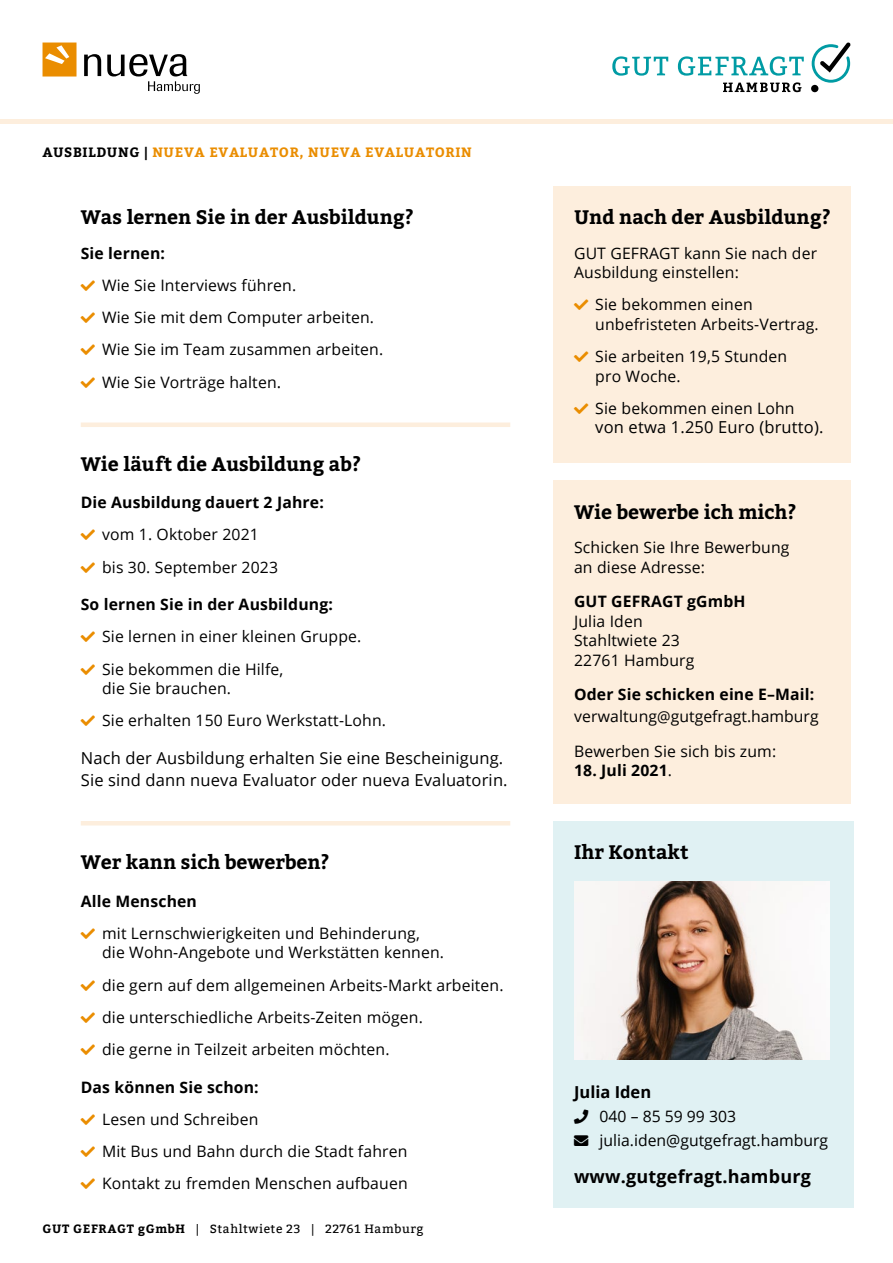
<style>
.page{position:relative;width:893px;height:1263px;background:#fff}
.page>*{position:absolute;margin:0;border:0;box-sizing:border-box;transform-origin:0 0}
.HL_2{font:700 19.5px "Bitter";color:#000}
.Fliesstext{font:700 18px "Open Sans";letter-spacing:.01em;color:#000}
.Fliesstext-2{font:16.5px/22.5px "Open Sans";letter-spacing:.01em;color:#000}
.Liste_weit{font:16.5px "Open Sans";letter-spacing:.01em;color:#000}
.Fliesstext-3{font:700 16.5px "Open Sans";color:#000}
.Liste_weit-2{font:15.75px/19.5px "Open Sans";letter-spacing:.01em;color:#000}
.Fliesstext-4{font:15.75px/19.5px "Open Sans";letter-spacing:.01em;color:#000}
.Fliesstext-5{font:700 15.75px "Open Sans";letter-spacing:.01em;color:#000}
.t1{font:700 13.5px "Bitter";letter-spacing:.05em;color:#ea8d00}
.Adresse_lesbar{font:12px "Bitter";letter-spacing:.05em;color:#000}
.s1{color:#000}
.s2{color:#ea8d00}
.s3{font-size:16.5px}
.s4{font-weight:700}
.s5{font-size:15px}
.s6{font-weight:400}
</style>
<div class="page">
<hr style="left:0;top:119px;width:893px;height:4px;background:#fdeedd">
<svg style="left:84px;top:54px;width:17px;height:22px"></svg>
<svg style="left:107px;top:54px;width:93px;height:40px"></svg>
<svg style="left:43px;top:43px;width:34px;height:34px"></svg>
<div style="left:553px;top:821px;width:300px;height:387px;background:#e0f1f3"></div>
<img style="left:574px;top:881px;width:255px;height:179px">
<div style="left:553px;top:186px;width:297px;height:276px;background:#fdeedd"></div>
<div style="left:81px;top:422px;width:429px;height:5px;background:#fdeedd"></div>
<hr style="left:81px;top:821px;width:429px;height:4px;background:#fdeedd">
<div style="left:553px;top:480px;width:297px;height:324px;background:#fdeedd"></div>
<svg style="left:612px;top:56px;width:56px;height:20px"></svg>
<svg style="left:678px;top:56px;width:126px;height:20px"></svg>
<svg style="left:723px;top:82px;width:78px;height:10px"></svg>
<div style="left:811px;top:85px;width:7px;height:7px;background:#000;border-radius:50%"></div>
<svg style="left:812px;top:43px;width:38px;height:40px"></svg>
<p class="t1" style="left:43px;top:144px;width:431px"><span class="s1">AUSBILDUNG |</span> NUEVA EVALUATOR, NUEVA EVALUATORIN</p>
<h2 class="HL_2" style="left:81px;top:206px;width:335px">Was lernen Sie in der Ausbildung?</h2>
<p class="Fliesstext-5" style="left:81px;top:242px;width:86px">Sie lernen:</p>
<p class="Liste_weit-2" style="left:81px;top:275px;width:217px"><span class="s2">■</span> Wie Sie Interviews führen.</p>
<p class="Liste_weit-2" style="left:81px;top:307px;width:295px"><span class="s2">■</span> Wie Sie mit dem Computer arbeiten.</p>
<p class="Liste_weit-2" style="left:81px;top:340px;width:304px"><span class="s2">■</span> Wie Sie im Team zusammen arbeiten.</p>
<p class="Liste_weit-2" style="left:81px;top:372px;width:202px"><span class="s2">■</span> Wie Sie Vorträge halten<span class="s3">.</span></p>
<h2 class="HL_2" style="left:81px;top:452px;width:282px">Wie läuft die Ausbildung ab?</h2>
<p class="Fliesstext-5" style="left:81px;top:491px;width:245px">Die Ausbildung dauert 2 Jahre:</p>
<p class="Liste_weit-2" style="left:81px;top:524px;width:180px"><span class="s2">■</span> vom 1. Oktober 2021</p>
<p class="Liste_weit-2" style="left:81px;top:557px;width:199px"><span class="s2">■</span> bis 30. September 2023</p>
<p class="Fliesstext-5" style="left:81px;top:593px;width:254px">So lernen Sie in der Ausbildung:</p>
<p class="Liste_weit-2" style="left:81px;top:626px;width:282px"><span class="s2">■</span> Sie lernen in einer kleinen Gruppe.</p>
<p class="Liste_weit-2" style="left:102px;top:659px;width:183px;text-indent:-21px"><span class="s2">■</span> Sie bekommen die Hilfe, die Sie brauchen.</p>
<p class="Liste_weit-2" style="left:81px;top:710px;width:307px"><span class="s2">■</span> Sie erhalten 150 Euro Werkstatt-Lohn.</p>
<p class="Fliesstext-2" style="left:81px;top:746px;width:428px">Nach der Ausbildung erhalten Sie eine Bescheinigung.<br>Sie sind dann nueva Evaluator oder nueva Evaluatorin.</p>
<h2 class="HL_2" style="left:81px;top:850px;width:250px">Wer kann sich bewerben?</h2>
<p class="Fliesstext-5" style="left:81px;top:890px;width:118px">Alle Menschen</p>
<p class="Liste_weit-2" style="left:102px;top:923px;width:344px;text-indent:-21px"><span class="s2">■</span> mit Lernschwierigkeiten und Behinderung, die Wohn-Angebote und Werkstätten kennen.</p>
<p class="Liste_weit-2" style="left:81px;top:975px;width:424px"><span class="s2">■</span> die gern auf dem allgemeinen Arbeits-Markt arbeiten.</p>
<p class="Liste_weit-2" style="left:81px;top:1007px;width:344px"><span class="s2">■</span> die unterschiedliche Arbeits-Zeiten mögen.</p>
<p class="Liste_weit-2" style="left:81px;top:1039px;width:310px"><span class="s2">■</span> die gerne in Teilzeit arbeiten möchten.</p>
<p class="Fliesstext-5" style="left:81px;top:1076px;width:179px">Das können Sie schon:</p>
<p class="Liste_weit-2" style="left:81px;top:1109px;width:179px"><span class="s2">■</span> Lesen und Schreiben</p>
<p class="Liste_weit-2" style="left:81px;top:1141px;width:328px"><span class="s2">■</span> Mit Bus und Bahn durch die Stadt fahren</p>
<p class="Liste_weit-2" style="left:81px;top:1173px;width:328px"><span class="s2">■</span> Kontakt zu fremden Menschen aufbauen</p>
<p class="Adresse_lesbar" style="left:43px;top:1222px;width:383px"><span class="s4">GUT GEFRAGT gGmbH</span> | Stahltwiete 23 | 22761 Hamburg</p>
<h2 class="HL_2" style="left:574px;top:206px;width:258px">Und nach der Ausbildung?</h2>
<p class="Fliesstext-4" style="left:574px;top:243px;width:245px">GUT GEFRAGT kann Sie nach der<br>Ausbildung einstellen:</p>
<p class="Liste_weit-2" style="left:595px;top:295px;width:225px;text-indent:-21px"><span class="s2">■</span> Sie bekommen einen unbefristeten Arbeits-Vertrag.</p>
<p class="Liste_weit-2" style="left:595px;top:346px;width:193px;text-indent:-21px"><span class="s2">■</span> Sie arbeiten 19,5 Stunden pro Woche.</p>
<p class="Liste_weit-2" style="left:574px;top:398px;width:222px"><span class="s2">■</span> Sie bekommen einen Lohn</p>
<p class="Liste_weit" style="left:595px;top:416px;width:230px">von etwa 1.250 Euro (brutto).</p>
<h2 class="HL_2" style="left:574px;top:500px;width:224px">Wie bewerbe ich mich?</h2>
<p class="Fliesstext-4" style="left:574px;top:537px;width:217px">Schicken Sie Ihre Bewerbung an diese Adresse:</p>
<p class="Fliesstext-4" style="left:574px;top:591px;width:173px"><span class="s4">GUT GEFRAGT gGmbH<br></span>Julia Iden<br>Stahltwiete 23<br>22761 Hamburg</p>
<p class="Fliesstext-4" style="left:574px;top:683px;width:246px;line-height:22.5px"><span class="s4">Oder Sie schicken eine E–Mail: </span>verwaltung<span class="s5">@</span>gutgefragt.hamburg</p>
<p class="Fliesstext-4" style="left:574px;top:741px;width:204px">Bewerben Sie sich bis zum:</p>
<p class="Fliesstext-5" style="left:574px;top:759px;width:100px">18. Juli 2021<span class="s6">.</span></p>
<h2 class="HL_2" style="left:574px;top:840px;width:116px">Ihr Kontakt</h2>
<p class="Fliesstext-3" style="left:574px;top:1080px;width:79px">Julia Iden</p>
<p class="Liste_weit-2" style="left:574px;top:1106px;width:163px">□■ 040 – 85 59 99 303</p>
<p class="Liste_weit-2" style="left:574px;top:1130px;width:256px">■❖●□ julia.iden@gutgefragt.hamburg</p>
<p class="Fliesstext" style="left:574px;top:1164px;width:238px">www.gutgefragt.hamburg</p>
</div>
